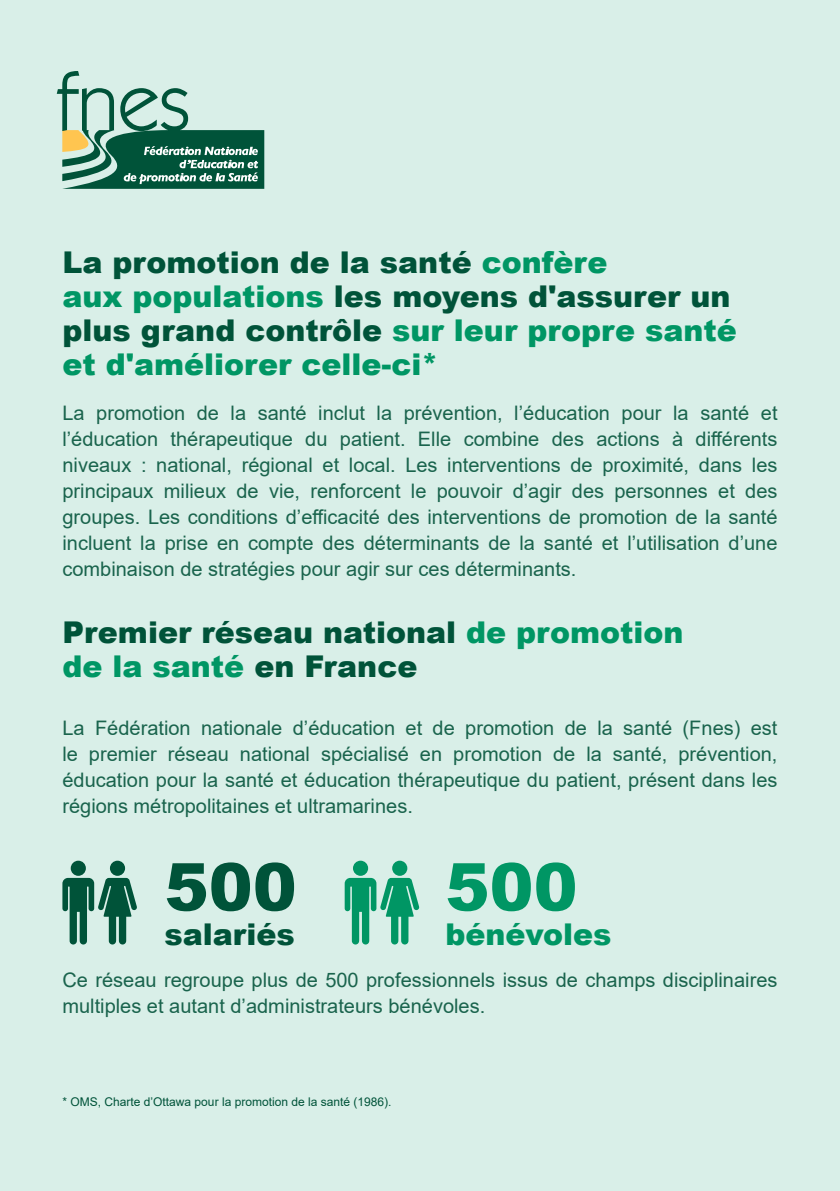
<style>
.page{position:relative;width:840px;height:1191px;background:#fff}
.page>*{position:absolute;margin:0;border:0;box-sizing:border-box;transform-origin:0 0}
.t1{font:900 66px "Arial";color:#005339}
.t2{font:900 66px "Arial";color:#009664}
.t3{font:900 30px/34px "Arial";color:#009664}
.t4{font:900 30px/34px "Arial";color:#005339}
.t5{font:20px/26px "Arial";color:#1a644d;text-align:justify}
.t6{font:12px "Arial";color:#005339}
.s1{color:#005339}
.s2{color:#009664}
</style>
<div class="page">
<div style="left:0;top:0;width:839px;height:1191px;background:#d9efe8"></div>
<div style="left:110px;top:860px;width:15px;height:16px;background:#005339;border-radius:50%"></div>
<div style="left:71px;top:860px;width:15px;height:16px;background:#005339;border-radius:50%"></div>
<svg style="left:62px;top:878px;width:75px;height:66px"></svg>
<div style="left:392px;top:860px;width:15px;height:16px;background:#009664;border-radius:50%"></div>
<div style="left:353px;top:860px;width:15px;height:16px;background:#009664;border-radius:50%"></div>
<svg style="left:344px;top:878px;width:75px;height:66px"></svg>
<svg style="left:57px;top:71px;width:207px;height:118px"></svg>
<h2 class="t3" style="left:62px;top:244px;width:675px"><span class="s1">La promotion de la santé</span> confère<br>aux populations <span class="s1">les moyens d'assurer un plus grand contrôle</span> sur leur propre santé et d'améliorer celle-ci*</h2>
<p class="t5" style="left:62px;top:399px;width:716px">La promotion de la santé inclut la prévention, l’éducation pour la santé et l’éducation thérapeutique du patient. Elle combine des actions à différents niveaux : national, régional et local. Les interventions de proximité, dans les principaux milieux de vie, renforcent le pouvoir d’agir des personnes et des groupes. Les conditions d’efficacité des interventions de promotion de la santé incluent la prise en compte des déterminants de la santé et l’utilisation d’une combinaison de stratégies pour agir sur ces déterminants.</p>
<h2 class="t4" style="left:62px;top:614px;width:622px">Premier réseau national <span class="s2">de promotion de la santé</span> en France</h2>
<p class="t5" style="left:62px;top:714px;width:716px">La Fédération nationale d’éducation et de promotion de la santé (Fnes) est le premier réseau national spécialisé en promotion de la santé, prévention, éducation pour la santé et éducation thérapeutique du patient, présent dans les régions métropolitaines et ultramarines.</p>
<h1 class="t1" style="left:164px;top:839px;width:134px">500</h1>
<h2 class="t4" style="left:164px;top:916px;width:131px">salariés</h2>
<h1 class="t2" style="left:445px;top:839px;width:134px">500</h1>
<h2 class="t3" style="left:445px;top:916px;width:167px">bénévoles</h2>
<p class="t5" style="left:62px;top:966px;width:716px">Ce réseau regroupe plus de 500 professionnels issus de champs disciplinaires multiples et autant d’administrateurs bénévoles.</p>
<p class="t6" style="left:62px;top:1093px;width:330px">* OMS, Charte d’Ottawa pour la promotion de la santé (1986).</p>
</div>
